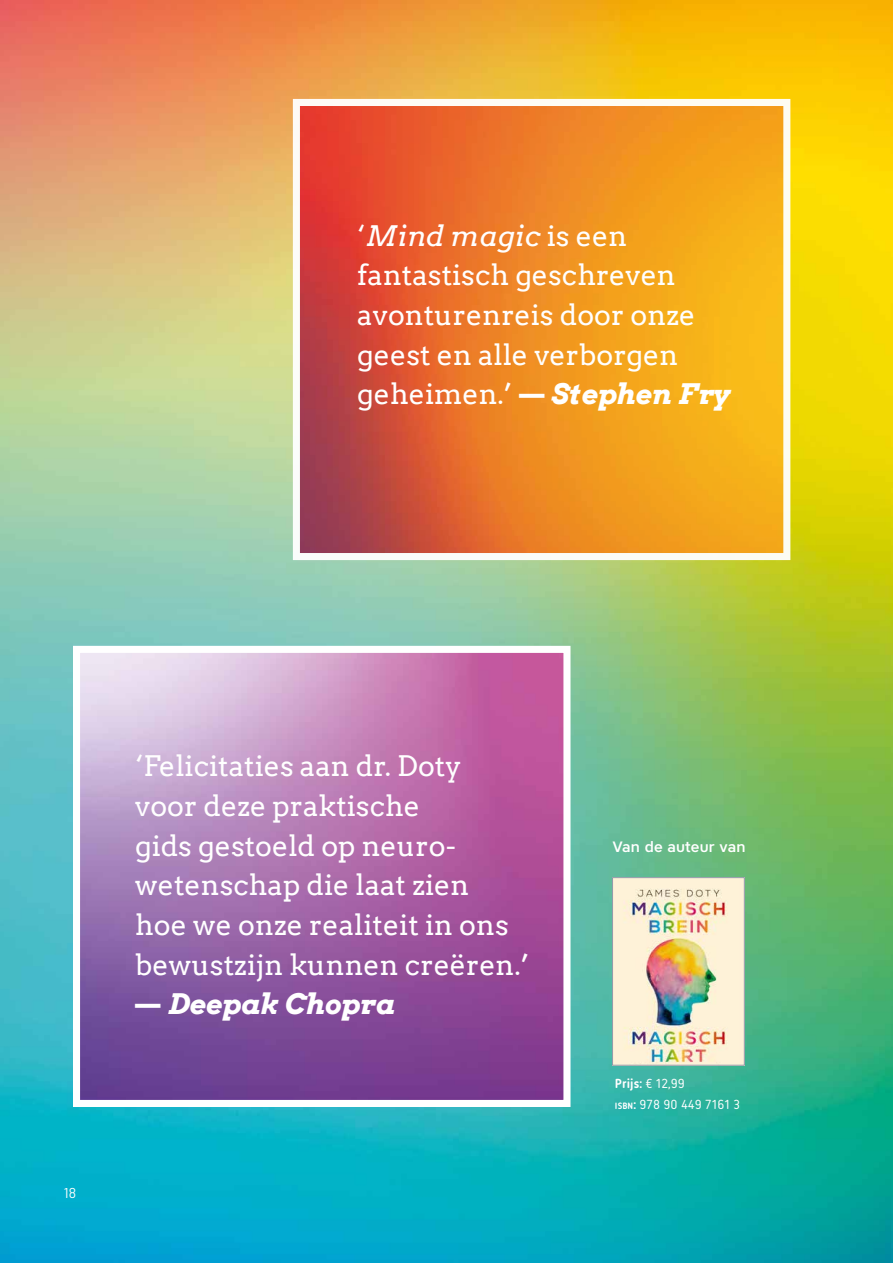
<style>
.page{position:relative;width:893px;height:1263px;background:#fff}
.page>*{position:absolute;margin:0;border:0;box-sizing:border-box;transform-origin:0 0}
.t1{font:28.35px/39.6px "Arvo";color:#fff}
.t2{font:italic 700 28.35px "Arvo";color:#fff}
.t3{font:500 15px "Core Sans A55";letter-spacing:.01em;color:#fff}
.t4{font:14.25px "Barlow";color:#fff}
.t5{font:13.5px/21px "Korb";letter-spacing:.01em;color:#fff}
.s1{font-style:italic}
.s2{font-weight:700}
.s3{font-weight:700;font-style:italic}
.s4{font-style:normal}
.s5{font-weight:700;font-size:9.45px}
</style>
<div class="page">
<img style="left:0;top:0;width:893px;height:1263px">
<img style="left:81px;top:654px;width:481px;height:445px">
<div style="left:73px;top:646px;width:497px;height:461px;border:7px solid #fff"></div>
<img style="left:301px;top:107px;width:481px;height:445px">
<div style="left:293px;top:99px;width:497px;height:461px;border:7px solid #fff"></div>
<img style="left:614px;top:879px;width:128px;height:184px">
<div style="left:612px;top:877px;width:132px;height:188px;border:1px solid #8e98a8"></div>
<p class="t1" style="left:357px;top:216px;width:373px">‘<span class="s1">Mind magic</span> is een fantastisch geschreven avonturenreis door onze geest en alle verborgen geheimen.’ <span class="s2">—</span> <span class="s3">Stephen Fry</span></p>
<p class="t1" style="left:135px;top:746px;width:396px">‘Felicitaties aan dr. Doty voor deze praktische<br>gids gestoeld op neuro&shy;wetenschap die laat zien<br>hoe we onze realiteit in ons bewustzijn kunnen creëren.’</p>
<p class="t2" style="left:135px;top:986px;width:261px"><span class="s4">—</span> Deepak Chopra</p>
<p class="t4" style="left:64px;top:1184px;width:14px">18</p>
<p class="t3" style="left:612px;top:837px;width:135px">Van de auteur van</p>
<p class="t5" style="left:615px;top:1073px;width:127px"><span class="s2">Prijs:</span> € 12,99<br><span class="s5">isbn</span><span class="s2">:</span> 978 90 449 7161 3</p>
</div>
